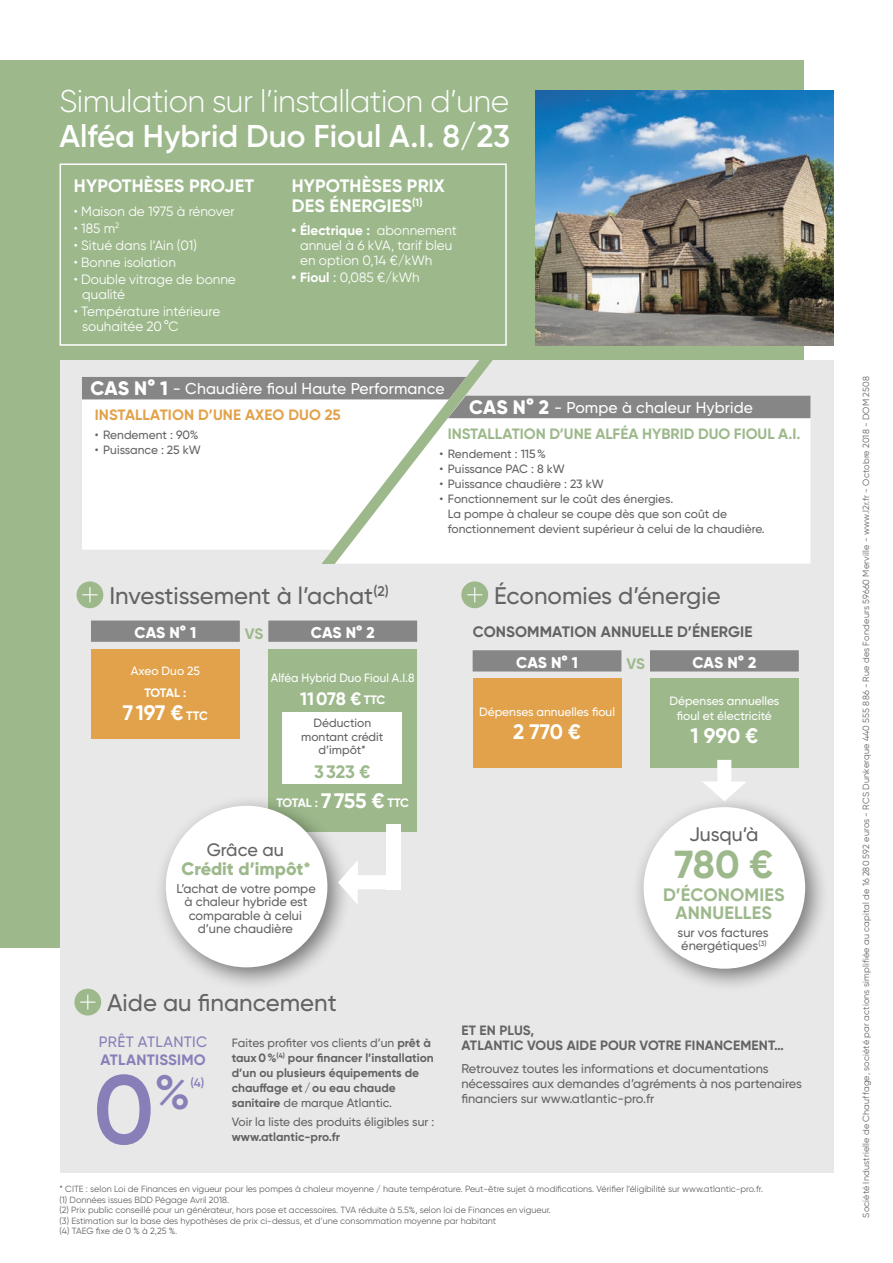
<style>
.page{position:relative;width:893px;height:1263px;background:#fff}
.page>*{position:absolute;margin:0;border:0;box-sizing:border-box;transform-origin:0 0}
.t1{font:600 97.5px "Gilroy";color:#887fb8}
.t2{font:700 39px "Gilroy";color:#9db98c}
.t3{font:300 31.5px "Gilroy";letter-spacing:-.02em;color:#fff}
.t4{font:600 31.5px "Gilroy";color:#fff}
.t5{font:700 24.3px "Gilroy";color:#fff}
.t6{font:500 24px "Gilroy";color:#636363}
.t7{font:700 21px "Gilroy";color:#fff}
.t8{font:500 19.5px "Gilroy";color:#636363}
.t9{font:700 18px/19.5px "Gilroy";letter-spacing:.01em;color:#fff}
.t10{font:700 18px/18px "Gilroy";letter-spacing:.01em;color:#9db98c;text-align:center}
.t11{font:800 18px "Gilroy";color:#9db98c}
.t12{font:500 18px "Gilroy";color:#636363}
.t13{font:500 15.75px "Gilroy";letter-spacing:.01em;color:#fff}
.t14{font:800 15.6px "Gilroy";letter-spacing:-.005em;color:#fff}
.t15{font:700 15.15px "Gilroy";letter-spacing:.01em;color:#636363}
.t16{font:700 15.15px "Gilroy";color:#9db98c}
.t17{font:700 15px "Gilroy";color:#9db98c}
.t18{font:700 15px "Gilroy";letter-spacing:.01em;color:#e2a24b}
.t19{font:500 15px "Gilroy";letter-spacing:.02em;color:#887fb8}
.t20{font:700 15px "Gilroy";letter-spacing:.02em;color:#887fb8}
.t21{font:13.5px/15px "Gilroy";color:#fff}
.t22{font:700 13.5px/15px "Gilroy";letter-spacing:.01em;color:#636363}
.t23{font:500 12.75px/13.5px "Gilroy";color:#636363}
.t24{font:700 12.3px "Gilroy";letter-spacing:-.04em;color:#fff}
.t25{font:600 12.15px "Gilroy";color:#887fb8}
.t26{font:500 12px/15px "Gilroy";color:#636363}
.t27{font:700 12px/15px "Gilroy";color:#636363}
.t28{font:500 12px/15px "Gilroy";color:#fff;text-align:center}
.t29{font:9px/10.5px "Gilroy";color:#636363}
.t30{font:9px "Gilroy";letter-spacing:.02em;color:#636363}
.s1{font-weight:700}
.s2{font-weight:500}
.s3{font-weight:800;font-size:19.5px}
.s4{font-size:12.3px}
.s5{font-size:21px}
</style>
<div class="page">
<div style="left:0;top:60px;width:804px;height:887px;background:#9db98c"></div>
<div style="left:60px;top:163px;width:447px;height:183px;border:2px solid #fff"></div>
<div style="left:60px;top:361px;width:773px;height:812px;background:#e8e8e8"></div>
<div style="left:77px;top:581px;width:26px;height:27px;background:#9db98c;border-radius:50%"></div>
<svg style="left:82px;top:587px;width:16px;height:15px"></svg>
<div style="left:461px;top:581px;width:27px;height:27px;background:#9db98c;border-radius:50%"></div>
<svg style="left:467px;top:587px;width:15px;height:15px"></svg>
<div style="left:82px;top:399px;width:157px;height:151px;background:#fff"></div>
<div style="left:82px;top:377px;width:398px;height:22px;background:#868686"></div>
<div style="left:521px;top:419px;width:289px;height:145px;background:#fff"></div>
<div style="left:331px;top:396px;width:479px;height:22px;background:#868686"></div>
<svg style="left:239px;top:360px;width:282px;height:204px"></svg>
<div style="left:91px;top:649px;width:149px;height:90px;background:#e2a24b"></div>
<div style="left:91px;top:620px;width:149px;height:22px;background:#868686"></div>
<div style="left:268px;top:649px;width:149px;height:183px;background:#9db98c"></div>
<div style="left:283px;top:712px;width:119px;height:72px;background:#fff"></div>
<div style="left:268px;top:620px;width:149px;height:22px;background:#868686"></div>
<div style="left:153px;top:793px;width:198px;height:199px;background:#000;opacity:.5"></div>
<div style="left:166px;top:806px;width:161px;height:161px;background:#fff;border-radius:50%"></div>
<div style="left:387px;top:824px;width:14px;height:65px;background:#fff"></div>
<svg style="left:338px;top:860px;width:51px;height:45px"></svg>
<div style="left:631px;top:795px;width:198px;height:198px;background:#000;opacity:.5"></div>
<div style="left:644px;top:807px;width:161px;height:162px;background:#fff;border-radius:50%"></div>
<div style="left:473px;top:678px;width:148px;height:90px;background:#e2a24b"></div>
<div style="left:473px;top:650px;width:148px;height:21px;background:#868686"></div>
<div style="left:650px;top:678px;width:149px;height:90px;background:#9db98c"></div>
<div style="left:650px;top:650px;width:149px;height:21px;background:#868686"></div>
<svg style="left:702px;top:760px;width:45px;height:41px"></svg>
<div style="left:74px;top:989px;width:27px;height:26px;background:#9db98c;border-radius:50%"></div>
<svg style="left:80px;top:994px;width:16px;height:16px"></svg>
<img style="left:536px;top:90px;width:297px;height:256px">
<h3 class="t3" style="left:60px;top:82px;width:451px">Simulation sur l’installation d’une</h3>
<h3 class="t4" style="left:60px;top:116px;width:452px">Alféa Hybrid Duo Fioul A.I. 8/23</h3>
<h3 class="t9" style="left:74px;top:176px;width:182px">HYPOTHÈSES PROJET</h3>
<h3 class="t21" style="left:74px;top:203px;width:162px">• Maison de 1975 à rénover</h3>
<h3 class="t21" style="left:74px;top:220px;width:47px">• 185 m<sup>2</sup></h3>
<h3 class="t21" style="left:74px;top:238px;width:125px">• Situé dans l’Ain (01)</h3>
<h3 class="t21" style="left:74px;top:255px;width:104px">• Bonne isolation</h3>
<h3 class="t21" style="left:82px;top:272px;width:155px;text-indent:-9px">• Double vitrage de bonne qualité</h3>
<h3 class="t21" style="left:82px;top:304px;width:139px;text-indent:-9px">• Température intérieure souhaitée 20°C</h3>
<h3 class="t9" style="left:292px;top:176px;width:155px">HYPOTHÈSES PRIX<br>DES ÉNERGIES<sup>(1)</sup></h3>
<h3 class="t21" style="left:300px;top:223px;width:158px;text-indent:-9px"><span class="s1">• Électrique :</span> abonnement annuel à 6 kVA, tarif bleu en option 0,14 €/kWh</h3>
<h3 class="t21" style="left:292px;top:270px;width:130px"><span class="s1">• Fioul</span> <span class="s2">:</span> 0,085 €/kWh</h3>
<h3 class="t13" style="left:91px;top:379px;width:355px"><span class="s3">CAS N° 1</span> - Chaudière fioul Haute Performance</h3>
<h3 class="t18" style="left:95px;top:406px;width:247px">INSTALLATION D’UNE AXEO DUO 25</h3>
<h3 class="t26" style="left:95px;top:428px;width:105px">• Rendement : 90%</h3>
<h3 class="t26" style="left:95px;top:443px;width:107px">• Puissance : 25 kW</h3>
<h3 class="t13" style="left:469px;top:398px;width:285px"><span class="s3">CAS N° 2</span> - Pompe à chaleur Hybride</h3>
<h3 class="t17" style="left:448px;top:424px;width:354px">INSTALLATION D’UNE ALFÉA HYBRID DUO FIOUL A.I.</h3>
<h3 class="t26" style="left:439px;top:446px;width:108px">• Rendement : 115%</h3>
<h3 class="t26" style="left:439px;top:461px;width:127px">• Puissance PAC : 8 kW</h3>
<h3 class="t26" style="left:439px;top:476px;width:166px">• Puissance chaudière : 23 kW</h3>
<h3 class="t26" style="left:448px;top:491px;width:318px;text-indent:-9px">• Fonctionnement sur le coût des énergies.<br>La pompe à chaleur se coupe dès que son coût de fonctionnement devient supérieur à celui de la chaudière.</h3>
<h3 class="t6" style="left:109px;top:581px;width:281px">Investissement à l’achat<sup>(2)</sup></h3>
<h3 class="t6" style="left:494px;top:581px;width:228px">Économies d’énergie</h3>
<h3 class="t14" style="left:134px;top:622px;width:63px">CAS N° 1</h3>
<h3 class="t28" style="left:131px;top:664px;width:71px">Axeo Duo 25</h3>
<h3 class="t24" style="left:145px;top:685px;width:43px">TOTAL :</h3>
<h3 class="t7" style="left:123px;top:700px;width:87px">7 197 € <span class="s4">TTC</span></h3>
<h3 class="t16" style="left:245px;top:624px;width:20px">VS</h3>
<h3 class="t14" style="left:311px;top:622px;width:65px">CAS N° 2</h3>
<h3 class="t28" style="left:271px;top:671px;width:145px">Alféa Hybrid Duo Fioul A.I.8</h3>
<h3 class="t9" style="left:300px;top:689px;width:87px">11078 € <span class="s4">TTC</span></h3>
<h3 class="t26" style="left:301px;top:716px;width:84px;line-height:13.5px;text-align:center">Déduction montant crédit d’impôt*</h3>
<h3 class="t10" style="left:314px;top:762px;width:58px">3323 €</h3>
<h3 class="t5" style="left:336px;top:761px;width:14px">=</h3>
<h3 class="t24" style="left:276px;top:795px;width:134px">TOTAL : <span class="s5">7 755 €</span> TTC</h3>
<h3 class="t12" style="left:207px;top:838px;width:79px">Grâce au</h3>
<h3 class="t11" style="left:181px;top:857px;width:131px">Crédit d’impôt*</h3>
<h3 class="t23" style="left:176px;top:881px;width:141px;text-align:center">L’achat de votre pompe à chaleur hybride est comparable à celui d’une chaudière</h3>
<h3 class="t6" style="left:107px;top:988px;width:231px">Aide au financement</h3>
<h3 class="t19" style="left:99px;top:1032px;width:110px">PRÊT ATLANTIC</h3>
<h3 class="t20" style="left:100px;top:1050px;width:107px">ATLANTISSIMO</h3>
<h1 class="t1" style="left:93px;top:1049px;width:99px">0<sup>%</sup></h1>
<h3 class="t25" style="left:190px;top:1075px;width:16px">(4)</h3>
<h3 class="t27" style="left:232px;top:1035px;width:203px"><span class="s2">Faites profiter vos clients d’un</span> prêt à taux0%<sup>(4)</sup> pour financer l’installation d’un ou plusieurs équipements de chauffage et/ou eau chaude sanitaire <span class="s2">de marque Atlantic.</span></h3>
<h3 class="t26" style="left:232px;top:1114px;width:204px">Voir la liste des produits éligibles sur :</h3>
<h3 class="t27" style="left:232px;top:1129px;width:110px">www.atlantic-pro.fr</h3>
<h3 class="t15" style="left:473px;top:622px;width:281px">CONSOMMATION ANNUELLE D’ÉNERGIE</h3>
<h3 class="t14" style="left:516px;top:652px;width:63px">CAS N° 1</h3>
<h3 class="t16" style="left:626px;top:654px;width:20px">VS</h3>
<h3 class="t28" style="left:479px;top:705px;width:137px">Dépenses annuelles fioul</h3>
<h3 class="t7" style="left:513px;top:718px;width:69px">2 770 €</h3>
<h3 class="t14" style="left:692px;top:652px;width:65px">CAS N° 2</h3>
<h3 class="t28" style="left:669px;top:693px;width:111px">Dépenses annuelles fioul et électricité</h3>
<h3 class="t7" style="left:690px;top:722px;width:69px">1 990 €</h3>
<h3 class="t8" style="left:689px;top:822px;width:71px">Jusqu’à</h3>
<h2 class="t2" style="left:674px;top:840px;width:100px">780 €</h2>
<h3 class="t10" style="left:663px;top:885px;width:123px">D’ÉCONOMIES<br>ANNUELLES</h3>
<h3 class="t23" style="left:678px;top:925px;width:92px">sur vos factures énergétiques<sup>(3)</sup></h3>
<h3 class="t22" style="left:461px;top:1022px;width:324px">ET EN PLUS,<br>ATLANTIC VOUS AIDE POUR VOTRE FINANCEMENT…</h3>
<h3 class="t23" style="left:461px;top:1061px;width:342px;line-height:15px">Retrouvez toutes les informations et documentations nécessaires aux demandes d’agréments à nos partenaires financiers sur www.atlantic-pro.fr</h3>
<p class="t29" style="left:60px;top:1183px;width:705px">* CITE : selon Loi de Finances en vigueur pour les pompes à chaleur moyenne / haute température. Peut-être sujet à modifications. Vérifier l’éligibilité sur www.atlantic-pro.fr. (1) Données issues BDD Pégage Avril 2018.<br>(2) Prix public conseillé pour un générateur, hors pose et accessoires. TVA réduite à 5.5%, selon loi de Finances en vigueur.<br>(3) Estimation sur la base des hypothèses de prix ci-dessus, et d’une consommation moyenne par habitant<br>(4) TAEG fixe de 0 % à 2,25 %.</p>
<p class="t30" style="left:860px;top:1218px;width:843px;rotate:-90deg">Société Industrielle de Chauffage, société par actions simplifiée au capital de 16 280 592 euros - RCS Dunkerque 440 555 886 - Rue des Fondeurs 59660 Merville - www.l2r.fr - Octobre 2018 - DOM 2508</p>
</div>
